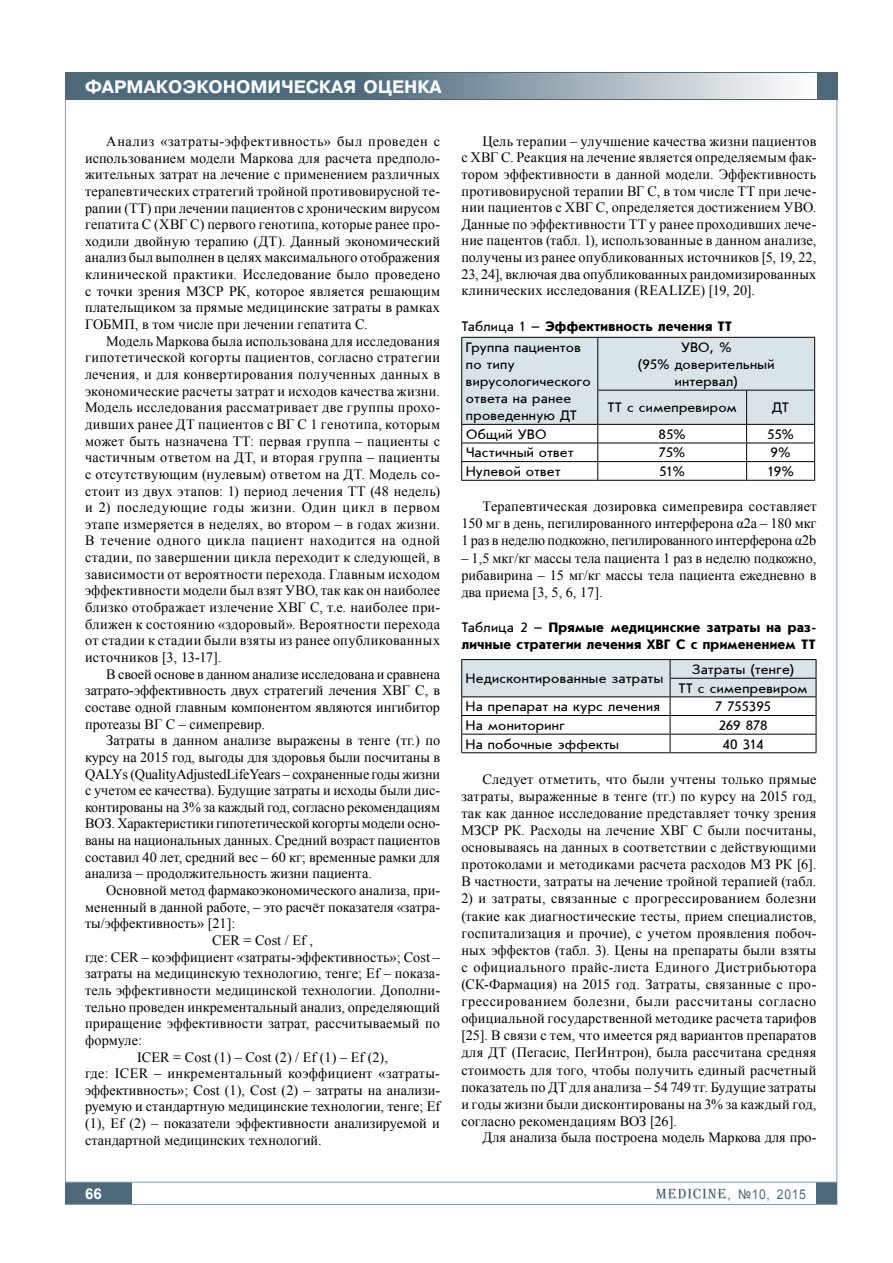
<style>
.page{position:relative;width:893px;height:1263px;background:#fff}
.page>*{position:absolute;margin:0;border:0;box-sizing:border-box;transform-origin:0 0}
.t1{font:700 18px "Pragmatica C";color:#fff}
.t2{font:700 15px "Arial";color:#fff}
.t3{font:14.25px/16.6px "Times New Roman";color:#000;text-align:justify}
.t4{font:14.25px/17.1px "Journal Sans";letter-spacing:.01em;color:#000}
.t5{font:700 14.25px/17.1px "Journal Sans";letter-spacing:.02em;color:#000}
.t6{font:14.25px "Times New Roman";letter-spacing:.025em;color:#000}
.t7{font:13.5px "Arial";letter-spacing:.05em;color:#4d6a7d;scale:.9 1}
.s1{font-weight:700}
.s2{font-weight:400}
</style>
<div class="page">
<div style="left:65px;top:1182px;width:67px;height:22px;background:#4d6a7d"></div>
<div style="left:816px;top:1182px;width:21px;height:22px;background:#4d6a7d"></div>
<svg style="left:656px;top:1188px;width:71px;height:11px"></svg>
<hr style="left:65px;top:1182px;width:772px;height:1px;background:#83a0ae">
<div style="left:65px;top:72px;width:772px;height:28px;background:#4d6a7d"></div>
<div style="left:353px;top:73px;width:463px;height:26px;background:linear-gradient(to right,#4a687b,#fefefe)"></div>
<svg style="left:461px;top:337px;width:354px;height:143px"></svg>
<hr style="left:461px;top:480px;width:137px;height:1px;background:#000">
<hr style="left:598px;top:480px;width:149px;height:1px;background:#000">
<hr style="left:747px;top:480px;width:68px;height:1px;background:#000">
<hr style="left:461px;top:659px;width:209px;height:1px;background:#000">
<hr style="left:670px;top:659px;width:146px;height:1px;background:#000">
<svg style="left:461px;top:660px;width:356px;height:92px"></svg>
<hr style="left:461px;top:752px;width:209px;height:1px;background:#000">
<hr style="left:670px;top:752px;width:146px;height:1px;background:#000">
<p class="t1" style="left:85px;top:77px;width:358px">фармакоэкономическая оценка</p>
<p class="t3" style="left:85px;top:133px;width:357px;text-indent:21px">Анализ «затраты-эффективность» был проведен с использованием модели Маркова для расчета предполо&shy;жительных затрат на лечение с применением различных терапевтических стратегий тройной противовирусной те&shy;рапии (ТТ) при лечении пациентов с хроническим вирусом гепатита С (ХВГ С) первого генотипа, которые ранее про&shy;ходили двойную терапию (ДТ). Данный экономический анализ был выполнен в целях максимального отображения клинической практики. Исследование было проведено с точки зрения МЗСР РК, которое является решающим плательщиком за прямые медицинские затраты в рамках ГОБМП, в том числе при лечении гепатита С.</p>
<p class="t3" style="left:85px;top:332px;width:357px;text-indent:21px">Модель Маркова была использована для исследования гипотетической когорты пациентов, согласно стратегии лечения, и для конвертирования полученных данных в экономические расчеты затрат и исходов качества жизни.<br>Модель исследования рассматривает две группы прохо&shy;дивших ранее ДТ пациентов с ВГ С 1 генотипа, которым может быть назначена ТТ: первая группа – пациенты с частичным ответом на ДТ, и вторая группа – пациенты с отсутствующим (нулевым) ответом на ДТ. Модель со&shy;стоит из двух этапов: 1) период лечения TT (48 недель) и 2) последующие годы жизни. Один цикл в первом этапе измеряется в неделях, во втором – в годах жизни.<br>В течение одного цикла пациент находится на одной стадии, по завершении цикла переходит к следующей, в зависимости от вероятности перехода. Главным исходом эффективности модели был взят УВО, так как он наиболее близко отображает излечение ХВГ С, т.е. наиболее при&shy;ближен к состоянию «здоровый». Вероятности перехода от стадии к стадии были взяты из ранее опубликованных источников [3, 13-17].</p>
<p class="t3" style="left:85px;top:665px;width:357px;text-indent:21px">В своей основе в данном анализе исследована и сравнена затрато-эффективность двух стратегий лечения ХВГ С, в составе одной главным компонентом являются ингибитор протеазы ВГ С – симепревир.</p>
<p class="t3" style="left:85px;top:732px;width:357px;text-indent:21px">Затраты в данном анализе выражены в тенге (тг.) по курсу на 2015 год, выгоды для здоровья были посчитаны в QALYs (QualityAdjustedLifeYears – сохраненные годы жизни с учетом ее качества). Будущие затраты и исходы были дис&shy;контированы на 3% за каждый год, согласно рекомендациям ВОЗ. Характеристики гипотетической когорты модели осно&shy;ваны на национальных данных. Средний возраст пациентов составил 40 лет, средний вес – 60 кг; временные рамки для анализа – продолжительность жизни пациента.</p>
<p class="t3" style="left:106px;top:882px;width:335px">Основной метод фармакоэкономического анализа, при-</p>
<p class="t3" style="left:85px;top:898px;width:357px">мененный в данной работе, – это расчёт показателя «затра-</p>
<p class="t3" style="left:85px;top:915px;width:152px">ты/эффективность» [21]:</p>
<p class="t3" style="left:212px;top:932px;width:102px">CER = Cost / Ef ,</p>
<p class="t3" style="left:85px;top:948px;width:357px">где: CER – коэффициент «затраты-эффективность»; Cost –</p>
<p class="t3" style="left:85px;top:965px;width:357px">затраты на медицинскую технологию, тенге; Ef – показа-</p>
<p class="t3" style="left:85px;top:981px;width:357px">тель эффективности медицинской технологии. Дополни-</p>
<p class="t3" style="left:85px;top:998px;width:357px">тельно проведен инкрементальный анализ, определяющий</p>
<p class="t3" style="left:85px;top:1015px;width:356px">приращение эффективности затрат, рассчитываемый по</p>
<p class="t3" style="left:85px;top:1031px;width:59px">формуле:</p>
<p class="t3" style="left:137px;top:1048px;width:252px">ICER = Cost (1) – Cost (2) / Ef (1) – Ef (2),</p>
<p class="t6" style="left:85px;top:1064px;width:356px">где: ICER – инкрементальный коэффициент «затраты-</p>
<p class="t3" style="left:85px;top:1081px;width:357px">эффективность»; Cost (1), Cost (2) – затраты на анализи-</p>
<p class="t3" style="left:85px;top:1098px;width:357px">руемую и стандартную медицинские технологии, тенге; Ef</p>
<p class="t3" style="left:85px;top:1115px;width:356px">(1), Ef (2) – показатели эффективности анализируемой и</p>
<p class="t3" style="left:85px;top:1131px;width:238px">стандартной медицинских технологий.</p>
<p class="t3" style="left:461px;top:132px;width:357px;text-indent:21px">Цель терапии – улучшение качества жизни пациентов с ХВГ С. Реакция на лечение является определяемым фак&shy;тором эффективности в данной модели. Эффективность противовирусной терапии ВГ С, в том числе ТТ при лече&shy;нии пациентов с ХВГ С, определяется достижением УВО.<br>Данные по эффективности ТТ у ранее проходивших лече&shy;ние пацентов (табл. 1), использованные в данном анализе, получены из ранее опубликованных источников [5, 19, 22, 23, 24], включая два опубликованных рандомизированных клинических исследования (REALIZE) [19, 20].</p>
<p class="t4" style="left:466px;top:316px;width:268px;line-height:21.1px;text-indent:-5px">Таблица 1 – <span class="s1">Эффективность лечения ТТ<br></span>Группа пациентов</p>
<p class="t4" style="left:466px;top:356px;width:126px">по типу вирусологического ответа на ранее проведенную ДТ</p>
<p class="t4" style="left:638px;top:339px;width:138px;text-align:center">УВО, %<br>(95% доверительный интервал)</p>
<p class="t4" style="left:607px;top:399px;width:131px">ТТ с симепревиром</p>
<p class="t4" style="left:772px;top:399px;width:18px">ДТ</p>
<p class="t4" style="left:466px;top:426px;width:82px">Общий УВО</p>
<p class="t4" style="left:659px;top:426px;width:29px">85%</p>
<p class="t4" style="left:767px;top:426px;width:29px">55%</p>
<p class="t4" style="left:466px;top:444px;width:109px">Частичный ответ</p>
<p class="t4" style="left:659px;top:444px;width:28px">75%</p>
<p class="t4" style="left:771px;top:444px;width:22px">9%</p>
<p class="t4" style="left:466px;top:463px;width:96px">Нулевой ответ</p>
<p class="t4" style="left:659px;top:463px;width:27px">51%</p>
<p class="t4" style="left:767px;top:463px;width:28px">19%</p>
<p class="t3" style="left:461px;top:498px;width:357px;line-height:17.1px;text-indent:21px">Терапевтическая дозировка симепревира составляет 150 мг в день, пегилированного интерферона α2а – 180 мкг 1 раз в неделю подкожно, пегилированного интерферона α2b</p>
<p class="t3" style="left:461px;top:549px;width:357px;line-height:17.1px">– 1,5 мкг/кг массы тела пациента 1 раз в неделю подкожно, рибавирина – 15 мг/кг массы тела пациента ежедневно в два приема [3, 5, 6, 17].</p>
<p class="t5" style="left:461px;top:619px;width:357px"><span class="s2">Таблица 2 –</span> Прямые медицинские затраты на раз&shy;личные стратегии лечения ХВГ С с применением ТТ</p>
<p class="t4" style="left:466px;top:670px;width:199px">Недисконтированные затраты</p>
<p class="t4" style="left:678px;top:660px;width:131px;line-height:18.6px;text-align:center">Затраты (тенге)<br>ТТ с симепревиром</p>
<p class="t4" style="left:466px;top:698px;width:195px">На препарат на курс лечения</p>
<p class="t4" style="left:715px;top:698px;width:58px">7 755395</p>
<p class="t4" style="left:466px;top:717px;width:101px">На мониторинг</p>
<p class="t4" style="left:718px;top:717px;width:51px">269 878</p>
<p class="t4" style="left:466px;top:736px;width:155px">На побочные эффекты</p>
<p class="t4" style="left:722px;top:736px;width:43px">40 314</p>
<p class="t3" style="left:461px;top:770px;width:357px;line-height:17.1px;text-indent:21px">Следует отметить, что были учтены только прямые затраты, выраженные в тенге (тг.) по курсу на 2015 год, так как данное исследование представляет точку зрения МЗСР РК. Расходы на лечение ХВГ С были посчитаны, основываясь на данных в соответствии с действующими протоколами и методиками расчета расходов МЗ РК [6].<br>В частности, затраты на лечение тройной терапией (табл.</p>
<p class="t3" style="left:461px;top:890px;width:357px;line-height:17.1px">2) и затраты, связанные с прогрессированием болезни (такие как диагностические тесты, прием специалистов, госпитализация и прочие), с учетом проявления побоч&shy;ных эффектов (табл. 3). Цены на препараты были взяты с официального прайс-листа Единого Дистрибьютора (СК-Фармация) на 2015 год. Затраты, связанные с про&shy;грессированием болезни, были рассчитаны согласно официальной государственной методике расчета тарифов [25]. В связи с тем, что имеется ряд вариантов препаратов для ДТ (Пегасис, ПегИнтрон), была рассчитана средняя стоимость для того, чтобы получить единый расчетный показатель по ДТ для анализа – 54 749 тг. Будущие затраты и годы жизни были дисконтированы на 3% за каждый год, согласно рекомендациям ВОЗ [26].</p>
<p class="t3" style="left:483px;top:1129px;width:335px">Для анализа была построена модель Маркова для про-</p>
<p class="t2" style="left:85px;top:1183px;width:18px">66</p>
<p class="t7" style="left:728px;top:1185px;width:88px">, №10, 2015</p>
</div>
